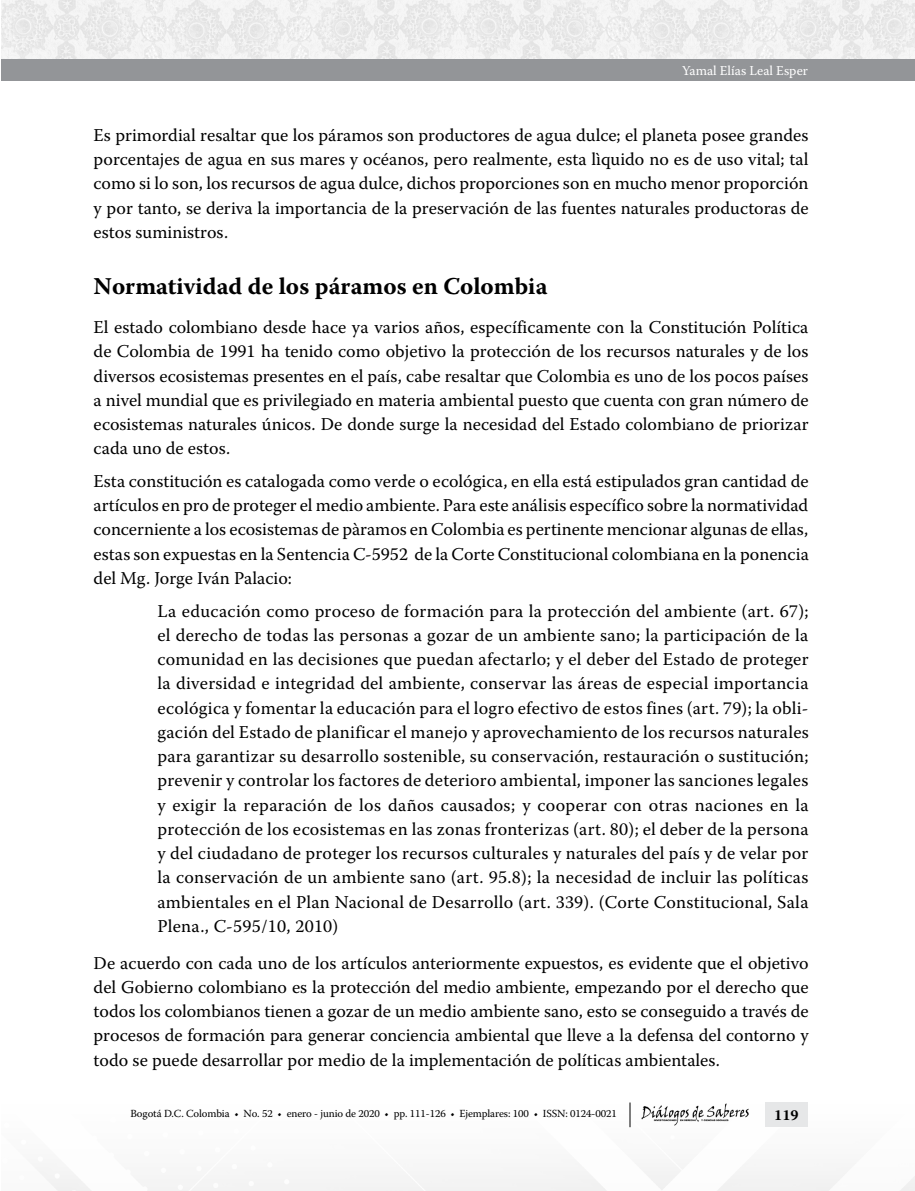
<style>
.page{position:relative;width:915px;height:1191px;background:#fff}
.page>*{position:absolute;margin:0;border:0;box-sizing:border-box;transform-origin:0 0}
.t1{font:700 24px "Warnock Pro";color:#000}
.t2{font:18px/24.3px "Warnock Pro";color:#000;text-align:justify}
.t3{font:700 15px "Warnock Pro";color:#000}
.t4{font:13.5px "Warnock Pro";color:#fff}
.t5{font:10.8px "Warnock Pro";letter-spacing:-.01em;color:#000}
</style>
<div class="page">
<img style="left:2px;top:0;width:912px;height:60px">
<div style="left:2px;top:60px;width:912px;height:21px;background:#939598"></div>
<div style="left:764px;top:1102px;width:43px;height:24px;background:#e6e7e8"></div>
<img style="left:641px;top:1103px;width:108px;height:23px">
<svg style="left:629px;top:1102px;width:1px;height:25px"></svg>
<p class="t4" style="left:682px;top:62px;width:127px">Yamal Elías Leal Esper</p>
<p class="t2" style="left:94px;top:122px;width:716px">Es primordial resaltar que los páramos son productores de agua dulce; el planeta posee grandes porcentajes de agua en sus mares y océanos, pero realmente, esta lìquido no es de uso vital; tal como si lo son, los recursos de agua dulce, dichos proporciones son en mucho menor proporción y por tanto, se deriva la importancia de la preservación de las fuentes naturales productoras de estos suministros.</p>
<h1 class="t1" style="left:94px;top:272px;width:455px">Normatividad de los páramos en Colombia</h1>
<p class="t2" style="left:94px;top:315px;width:716px">El estado colombiano desde hace ya varios años, específicamente con la Constitución Política de Colombia de 1991 ha tenido como objetivo la protección de los recursos naturales y de los diversos ecosistemas presentes en el país, cabe resaltar que Colombia es uno de los pocos países a nivel mundial que es privilegiado en materia ambiental puesto que cuenta con gran número de ecosistemas naturales únicos. De donde surge la necesidad del Estado colombiano de priorizar cada uno de estos.</p>
<p class="t2" style="left:94px;top:468px;width:716px">Esta constitución es catalogada como verde o ecológica, en ella está estipulados gran cantidad de artículos en pro de proteger el medio ambiente. Para este análisis específico sobre la normatividad concerniente a los ecosistemas de pàramos en Colombia es pertinente mencionar algunas de ellas, estas son expuestas en la Sentencia C-5952 de la Corte Constitucional colombiana en la ponencia del Mg. Jorge Iván Palacio:</p>
<p class="t2" style="left:157px;top:598px;width:652px">La educación como proceso de formación para la protección del ambiente (art. 67); el derecho de todas las personas a gozar de un ambiente sano; la participación de la comunidad en las decisiones que puedan afectarlo; y el deber del Estado de proteger la diversidad e integridad del ambiente, conservar las áreas de especial importancia ecológica y fomentar la educación para el logro efectivo de estos fines (art. 79); la obli&shy;gación del Estado de planificar el manejo y aprovechamiento de los recursos naturales para garantizar su desarrollo sostenible, su conservación, restauración o sustitución; prevenir y controlar los factores de deterioro ambiental, imponer las sanciones legales y exigir la reparación de los daños causados; y cooperar con otras naciones en la protección de los ecosistemas en las zonas fronterizas (art. 80); el deber de la persona y del ciudadano de proteger los recursos culturales y naturales del país y de velar por la conservación de un ambiente sano (art. 95.8); la necesidad de incluir las políticas ambientales en el Plan Nacional de Desarrollo (art. 339). (Corte Constitucional, Sala Plena., C-595/10, 2010)</p>
<p class="t2" style="left:94px;top:950px;width:716px">De acuerdo con cada uno de los artículos anteriormente expuestos, es evidente que el objetivo del Gobierno colombiano es la protección del medio ambiente, empezando por el derecho que todos los colombianos tienen a gozar de un medio ambiente sano, esto se conseguido a través de procesos de formación para generar conciencia ambiental que lleve a la defensa del contorno y todo se puede desarrollar por medio de la implementación de políticas ambientales.</p>
<p class="t5" style="left:130px;top:1107px;width:487px">Bogotá D.C. Colombia • No. 52 • enero - junio de 2020 • pp. 111-126 • Ejemplares: 100 • ISSN: 0124-0021</p>
<p class="t3" style="left:774px;top:1106px;width:26px">119</p>
</div>
